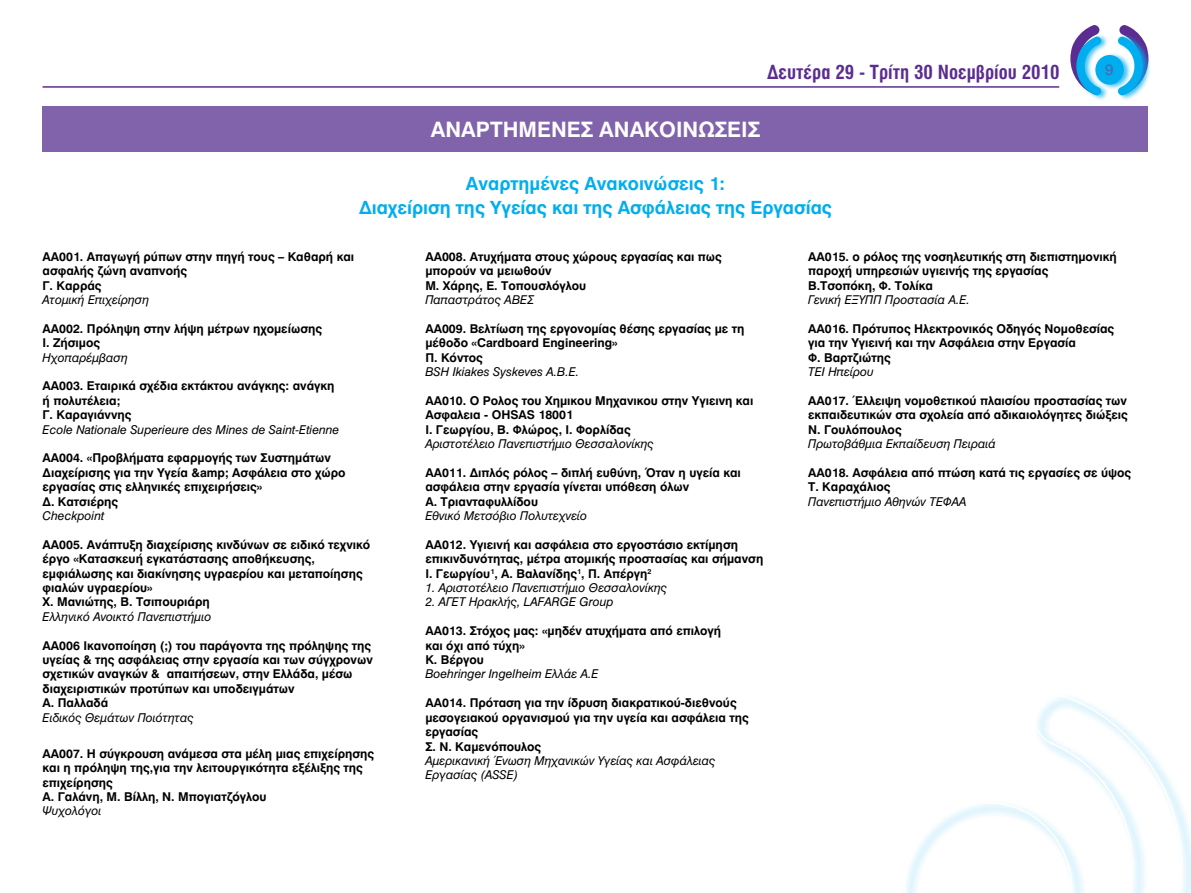
<style>
.page{position:relative;width:1191px;height:893px;background:#fff}
.page>*{position:absolute;margin:0;border:0;box-sizing:border-box;transform-origin:0 0}
.t1{font:21px "UB Helvetica Bold";color:#fff}
.t2{font:700 19.5px "UB Helvetica Condensed";color:#5c2d91}
.t3{font:18px/24px "UB Helvetica Bold";color:#00aeef;text-align:center}
.t4{font:15px "UB Helvetica";color:#4468b1}
.t5{font:12px/14.4px "UB Helvetica Bold";color:#000}
.t6{font:12px/14.4px "UB Helvetica Italic";color:#000}
</style>
<div class="page">
<hr style="left:43px;top:86px;width:1016px;height:2px;background:#5c2d91">
<div style="left:1075px;top:33px;width:76px;height:68px;background:#00aeef;opacity:.75"></div>
<svg style="left:1070px;top:25px;width:31px;height:71px"></svg>
<svg style="left:1117px;top:25px;width:31px;height:71px"></svg>
<div style="left:1095px;top:55px;width:28px;height:30px;background:#00aeef;border-radius:50%"></div>
<div style="left:43px;top:106px;width:1105px;height:46px;background:#8163ab"></div>
<svg style="left:906px;top:696px;width:282px;height:197px"></svg>
<h2 class="t2" style="left:767px;top:61px;width:294px">Δευτέρα 29 - Τρίτη 30 Νοεμβρίου 2010</h2>
<p class="t4" style="left:1105px;top:60px;width:10px">9</p>
<h1 class="t1" style="left:431px;top:117px;width:331px">ΑΝΑΡΤΗΜΕΝΕΣ ΑΝΑΚΟΙΝΩΣΕΙΣ</h1>
<h3 class="t3" style="left:359px;top:172px;width:474px">Aναρτημένες Ανακοινώσεις 1:<br>Διαχείριση της Υγείας και της Ασφάλειας της Εργασίας</h3>
<p class="t5" style="left:43px;top:249px;width:313px">ΑΑ001. Απαγωγή ρύπων στην πηγή τους – Καθαρή και ασφαλής ζώνη αναπνοής<br>Γ. Καρράς</p>
<p class="t6" style="left:43px;top:292px;width:108px">Ατομική Επιχείρηση</p>
<p class="t5" style="left:43px;top:321px;width:281px">ΑΑ002. Πρόληψη στην λήψη μέτρων ηχομείωσης<br>Ι. Ζήσιμος</p>
<p class="t6" style="left:43px;top:350px;width:87px">Ηχοπαρέμβαση</p>
<p class="t5" style="left:43px;top:379px;width:293px">ΑΑ003. Εταιρικά σχέδια εκτάκτου ανάγκης: ανάγκη ή πολυτέλεια;<br>Γ. Καραγιάννης</p>
<p class="t6" style="left:43px;top:422px;width:298px">Ecole Nationale Superieure des Mines de Saint-Etienne</p>
<p class="t5" style="left:43px;top:451px;width:305px">ΑΑ004. «Προβλήματα εφαρμογής των Συστημάτων Διαχείρισης για την Υγεία &amp;amp; Ασφάλεια στο χώρο εργασίας στις ελληνικές επιχειρήσεις»<br>Δ. Κατσιέρης</p>
<p class="t6" style="left:43px;top:508px;width:63px">Checkpoint</p>
<p class="t5" style="left:43px;top:537px;width:329px">ΑΑ005. Ανάπτυξη διαχείρισης κινδύνων σε ειδικό τεχνικό έργο «Κατασκευή εγκατάστασης αποθήκευσης, εμφιάλωσης και διακίνησης υγραερίου και μεταποίησης φιαλών υγραερίου»<br>Χ. Μανιώτης, Β. Τσιπουριάρη</p>
<p class="t6" style="left:43px;top:609px;width:170px">Ελληνικό Ανοικτό Πανεπιστήμιο</p>
<p class="t5" style="left:43px;top:638px;width:332px">ΑΑ006 Ικανοποίηση (;) του παράγοντα της πρόληψης της υγείας &amp; της ασφάλειας στην εργασία και των σύγχρονων σχετικών αναγκών &amp; απαιτήσεων, στην Ελλάδα, μέσω διαχειριστικών προτύπων και υποδειγμάτων<br>Α. Παλλαδά</p>
<p class="t6" style="left:43px;top:710px;width:153px">Ειδικός Θεμάτων Ποιότητας</p>
<p class="t5" style="left:43px;top:746px;width:333px">ΑΑ007. Η σύγκρουση ανάμεσα στα μέλη μιας επιχείρησης και η πρόληψη της,για την λειτουργικότητα εξέλιξης της επιχείρησης<br>Α. Γαλάνη, Μ. Βίλλη, Ν. Μπογιατζόγλου</p>
<p class="t6" style="left:43px;top:804px;width:60px">Ψυχολόγοι</p>
<p class="t5" style="left:425px;top:249px;width:298px">ΑΑ008. Ατυχήματα στους χώρους εργασίας και πως μπορούν να μειωθούν<br>Μ. Χάρης, Ε. Τοπουσλόγλου</p>
<p class="t6" style="left:425px;top:292px;width:110px">Παπαστράτος ΑΒΕΣ</p>
<p class="t5" style="left:425px;top:321px;width:320px">ΑΑ009. Βελτίωση της εργονομίας θέσης εργασίας με τη μέθοδο «Cardboard Engineering»<br>Π. Κόντος</p>
<p class="t6" style="left:425px;top:364px;width:155px">BSH Ikiakes Syskeves A.B.E.</p>
<p class="t5" style="left:425px;top:393px;width:329px">ΑΑ010. Ο Ρολος του Χημικου Μηχανικου στην Υγιεινη και<br>Aσφαλεια - Ohsas</p>
<p class="t5" style="left:425px;top:408px;width:207px;text-indent:113px">18001<br>Ι. Γεωργίου, Β. Φλώρος, Ι. Φορλίδας</p>
<p class="t6" style="left:425px;top:436px;width:230px">Αριστοτέλειο Πανεπιστήμιο Θεσσαλονίκης</p>
<p class="t5" style="left:425px;top:465px;width:317px">ΑΑ011. Διπλός ρόλος – διπλή ευθύνη, Όταν η υγεία και ασφάλεια στην εργασία γίνεται υπόθεση όλων<br>Α. Τριανταφυλλίδου</p>
<p class="t6" style="left:425px;top:508px;width:163px">Εθνικό Μετσόβιο Πολυτεχνείο</p>
<p class="t5" style="left:425px;top:537px;width:339px">ΑΑ012. Υγιεινή και ασφάλεια στο εργοστάσιο εκτίμηση επικινδυνότητας, μέτρα ατομικής προστασίας και σήμανση<br>Ι. Γεωργίου<sup>1</sup>, Α. Βαλανίδης<sup>1</sup>, Π. Απέργη<sup>2</sup></p>
<p class="t6" style="left:425px;top:580px;width:243px">1. Αριστοτέλειο Πανεπιστήμιο Θεσσαλονίκης</p>
<p class="t6" style="left:425px;top:595px;width:190px">2. ΑΓΕΤ Ηρακλής, LAFARGE Group</p>
<p class="t5" style="left:425px;top:624px;width:297px">ΑΑ013. Στόχος μας: «μηδέν ατυχήματα από επιλογή και όχι από τύχη»<br>Κ. Βέργου</p>
<p class="t6" style="left:425px;top:667px;width:175px">Boehringer Ingelheim Ελλάε Α.Ε</p>
<p class="t5" style="left:425px;top:696px;width:325px">ΑΑ014. Πρόταση για την ίδρυση διακρατικού-διεθνούς μεσογειακού οργανισμού για την υγεία και ασφάλεια της εργασίας<br>Σ. Ν. Καμενόπουλος</p>
<p class="t6" style="left:425px;top:753px;width:292px">Αμερικανική Ένωση Μηχανικών Υγείας και Ασφάλειας<br>Εργασίας (ASSE)</p>
<p class="t5" style="left:808px;top:249px;width:310px">ΑΑ015. ο ρόλος της νοσηλευτικής στη διεπιστημονική παροχή υπηρεσιών υγιεινής της εργασίας<br>Β.Τσοπόκη, Φ. Τολίκα</p>
<p class="t6" style="left:808px;top:292px;width:163px">Γενική ΕΞΥΠΠ Προστασία Α.Ε.</p>
<p class="t5" style="left:808px;top:321px;width:308px">ΑΑ016. Πρότυπος Ηλεκτρονικός Οδηγός Νομοθεσίας για την Υγιεινή και την Ασφάλεια στην Εργασία<br>Φ. Βαρτζιώτης</p>
<p class="t6" style="left:808px;top:364px;width:67px">ΤΕΙ Ηπείρου</p>
<p class="t5" style="left:808px;top:393px;width:321px;text-align:justify">ΑΑ017. Έλλειψη νομοθετικού πλαισίου προστασίας των εκπαιδευτικών στα σχολεία από αδικαιολόγητες διώξεις Ν. Γουλόπουλος</p>
<p class="t6" style="left:808px;top:436px;width:189px">Πρωτοβάθμια Εκπαίδευση Πειραιά</p>
<p class="t5" style="left:808px;top:465px;width:325px">ΑΑ018. Ασφάλεια από πτώση κατά τις εργασίες σε ύψος<br>Τ. Καραχάλιος</p>
<p class="t6" style="left:808px;top:494px;width:160px">Πανεπιστήμιο Αθηνών ΤΕΦΑΑ</p>
</div>
